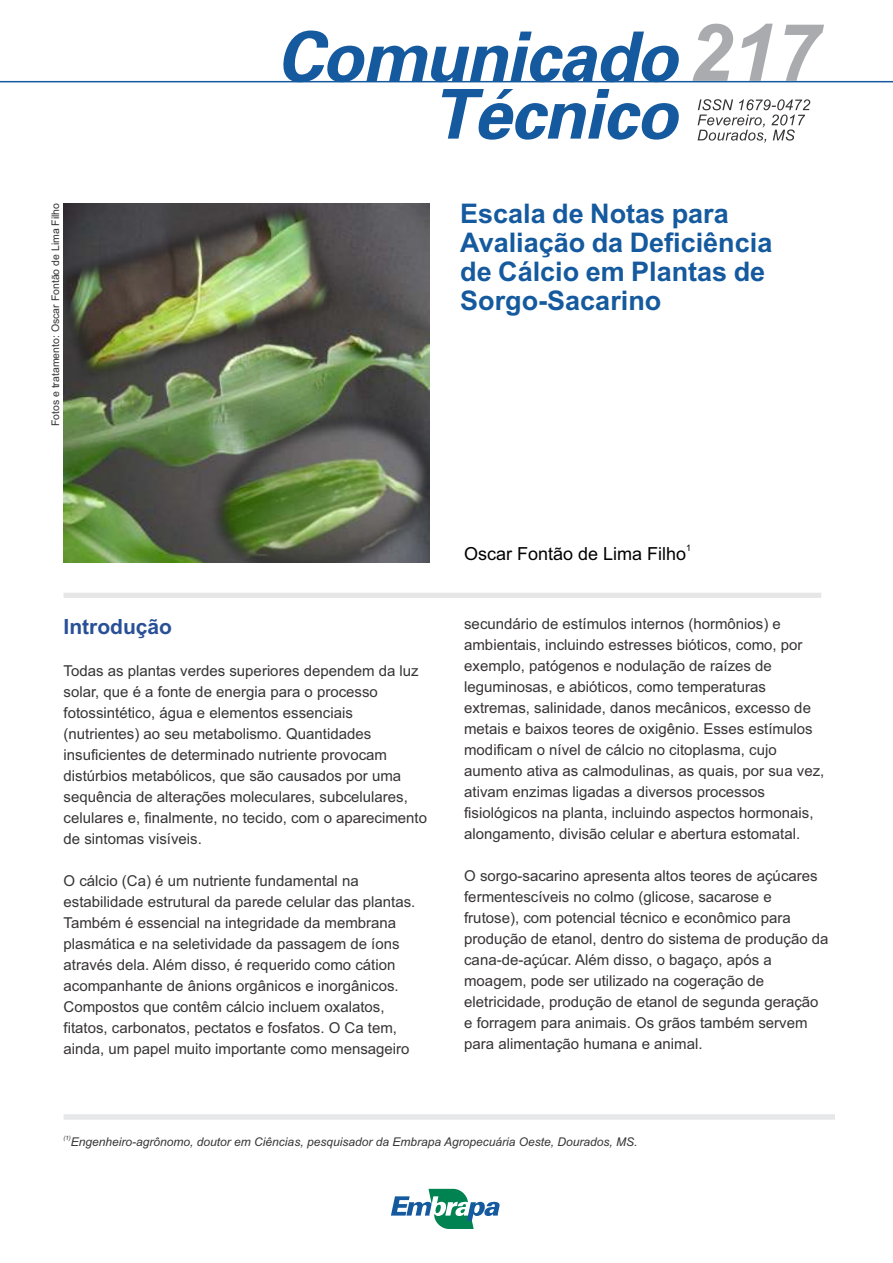
<style>
.page{position:relative;width:893px;height:1263px;background:#fff}
.page>*{position:absolute;margin:0;border:0;box-sizing:border-box;transform-origin:0 0}
.t1{font:700 27px/28.7px "Arial";color:#155a9e}
.t2{font:700 21px "Arial";color:#295097}
.t3{font:18px "Arial";color:#000}
.t4{font:15px/21px "Arial";color:#373435}
.t5{font:italic 12px "Arial";color:#373435}
.t6{font:10.5px "Arial";color:#373435}
.t7{font:9px "Arial";color:#000}
.t8{font:italic 6px "Arial";color:#373435}
</style>
<div class="page">
<svg style="left:693px;top:24px;width:131px;height:57px"></svg>
<svg style="left:698px;top:99px;width:112px;height:44px"></svg>
<svg style="left:281px;top:31px;width:400px;height:109px"></svg>
<hr style="left:0;top:81px;width:893px;height:1px;background:#155a9e">
<div style="left:64px;top:593px;width:757px;height:5px;background:#e6e6e6"></div>
<img style="left:64px;top:203px;width:365px;height:360px">
<img style="left:204px;top:405px;width:225px;height:158px">
<img style="left:64px;top:203px;width:285px;height:189px">
<svg style="left:391px;top:1189px;width:109px;height:40px"></svg>
<div style="left:64px;top:1114px;width:771px;height:6px;background:#e6e7e8"></div>
<p class="t6" style="left:51px;top:426px;width:225px;rotate:-90deg">Fotos e tratamento: Oscar Fontão de Lima Filho</p>
<h1 class="t1" style="left:460px;top:202px;width:314px">Escala de Notas para<br>Avaliação da Deficiência de Cálcio em Plantas de<br>Sorgo-Sacarino</h1>
<h2 class="t2" style="left:64px;top:619px;width:110px">Introdução</h2>
<p class="t4" style="left:64px;top:662px;width:365px">Todas as plantas verdes superiores dependem da luz solar, que é a fonte de energia para o processo fotossintético, água e elementos essenciais (nutrientes) ao seu metabolismo. Quantidades insuficientes de determinado nutriente provocam distúrbios metabólicos, que são causados por uma sequência de alterações moleculares, subcelulares, celulares e, finalmente, no tecido, com o aparecimento de sintomas visíveis.</p>
<p class="t4" style="left:64px;top:872px;width:353px">O cálcio (Ca) é um nutriente fundamental na estabilidade estrutural da parede celular das plantas.<br>Também é essencial na integridade da membrana plasmática e na seletividade da passagem de íons através dela. Além disso, é requerido como cátion acompanhante de ânions orgânicos e inorgânicos.<br>Compostos que contêm cálcio incluem oxalatos, fitatos, carbonatos, pectatos e fosfatos. O Ca tem, ainda, um papel muito importante como mensageiro</p>
<p class="t7" style="left:686px;top:545px;width:7px">1</p>
<p class="t3" style="left:464px;top:547px;width:224px">Oscar Fontão de Lima Filho</p>
<p class="t4" style="left:464px;top:614px;width:362px">secundário de estímulos internos (hormônios) e ambientais, incluindo estresses bióticos, como, por exemplo, patógenos e nodulação de raízes de leguminosas, e abióticos, como temperaturas extremas, salinidade, danos mecânicos, excesso de metais e baixos teores de oxigênio. Esses estímulos modificam o nível de cálcio no citoplasma, cujo aumento ativa as calmodulinas, as quais, por sua vez, ativam enzimas ligadas a diversos processos fisiológicos na planta, incluindo aspectos hormonais, alongamento, divisão celular e abertura estomatal.</p>
<p class="t4" style="left:464px;top:866px;width:366px">O sorgo-sacarino apresenta altos teores de açúcares fermentescíveis no colmo (glicose, sacarose e frutose), com potencial técnico e econômico para produção de etanol, dentro do sistema de produção da cana-de-açúcar. Além disso, o bagaço, após a moagem, pode ser utilizado na cogeração de eletricidade, produção de etanol de segunda geração e forragem para animais. Os grãos também servem para alimentação humana e animal.</p>
<p class="t8" style="left:64px;top:1135px;width:9px">(1)</p>
<p class="t5" style="left:71px;top:1137px;width:568px">Engenheiro-agrônomo, doutor em Ciências, pesquisador da Embrapa Agropecuária Oeste, Dourados, MS.</p>
</div>
